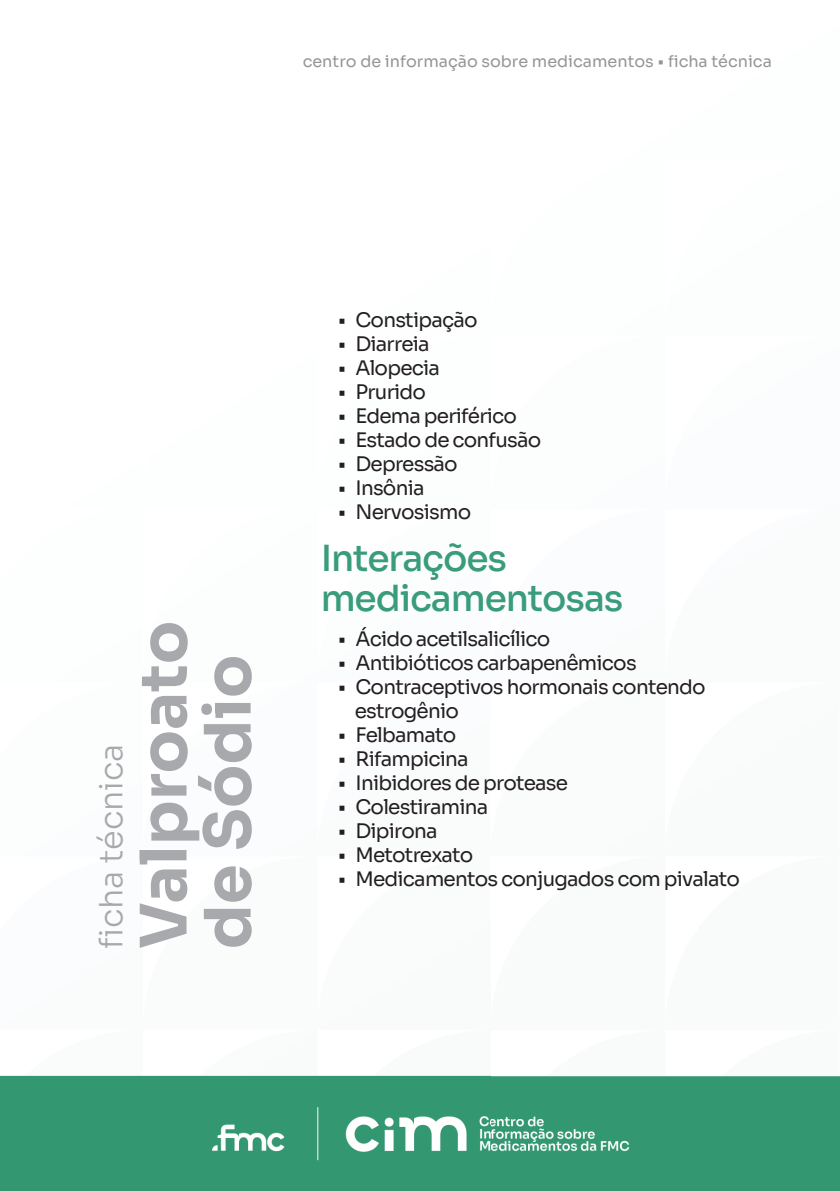
<style>
.page{position:relative;width:840px;height:1191px;background:#fff}
.page>*{position:absolute;margin:0;border:0;box-sizing:border-box;transform-origin:0 0}
.t1{font:700 64px "Sora";color:#a8a9ad}
.t2{font:500 36px/40px "Sora";letter-spacing:-.03em;color:#399c7b}
.t3{font:300 32px "Sora";color:#a8a9ad}
.t4{font:20px/24px "Sora";letter-spacing:-.04em;color:#231f20}
.t5{font:16px "Sora";color:#939598}
</style>
<div class="page">
<div style="left:0;top:1075px;width:839px;height:116px;background:#339772"></div>
<p class="t5" style="left:302px;top:48px;width:470px">centro de informação sobre medicamentos • ficha técnica</p>
<h3 class="t3" style="left:85px;top:949px;width:207px;rotate:-90deg">ficha técnica</h3>
<h1 class="t1" style="left:111px;top:949px;width:330px;rotate:-90deg">Valproato</h1>
<h1 class="t1" style="left:175px;top:949px;width:296px;rotate:-90deg">de Sódio</h1>
<p class="t4" style="left:337px;top:306px;width:10px">•</p>
<p class="t4" style="left:337px;top:330px;width:10px">•</p>
<p class="t4" style="left:337px;top:354px;width:10px">•</p>
<p class="t4" style="left:337px;top:378px;width:10px">•</p>
<p class="t4" style="left:337px;top:402px;width:10px">•</p>
<p class="t4" style="left:337px;top:426px;width:10px">•</p>
<p class="t4" style="left:337px;top:450px;width:10px">•</p>
<p class="t4" style="left:337px;top:474px;width:10px">•</p>
<p class="t4" style="left:355px;top:306px;width:124px">Constipação</p>
<p class="t4" style="left:355px;top:330px;width:76px">Diarreia</p>
<p class="t4" style="left:355px;top:354px;width:86px">Alopecia</p>
<p class="t4" style="left:355px;top:378px;width:72px">Prurido</p>
<p class="t4" style="left:355px;top:402px;width:163px">Edema periférico</p>
<p class="t4" style="left:355px;top:426px;width:187px">Estado de confusão</p>
<p class="t4" style="left:355px;top:450px;width:104px">Depressão</p>
<p class="t4" style="left:355px;top:474px;width:70px">Insônia</p>
<p class="t4" style="left:355px;top:498px;width:117px">Nervosismo</p>
<p class="t4" style="left:337px;top:498px;width:10px">•</p>
<h2 class="t2" style="left:320px;top:534px;width:304px">Interações medicamentosas</h2>
<p class="t4" style="left:355px;top:625px;width:196px">Ácido acetilsalicílico</p>
<p class="t4" style="left:337px;top:625px;width:10px">•</p>
<p class="t4" style="left:337px;top:649px;width:10px">•</p>
<p class="t4" style="left:337px;top:673px;width:10px">•</p>
<p class="t4" style="left:337px;top:721px;width:10px">•</p>
<p class="t4" style="left:337px;top:745px;width:10px">•</p>
<p class="t4" style="left:337px;top:769px;width:10px">•</p>
<p class="t4" style="left:337px;top:793px;width:10px">•</p>
<p class="t4" style="left:337px;top:817px;width:10px">•</p>
<p class="t4" style="left:337px;top:841px;width:10px">•</p>
<p class="t4" style="left:337px;top:865px;width:10px">•</p>
<p class="t4" style="left:355px;top:649px;width:282px">Antibióticos carbapenêmicos</p>
<p class="t4" style="left:355px;top:673px;width:351px">Contraceptivos hormonais contendo</p>
<p class="t4" style="left:354px;top:697px;width:106px">estrogênio<br>Felbamato</p>
<p class="t4" style="left:355px;top:745px;width:115px">Rifampicina</p>
<p class="t4" style="left:355px;top:769px;width:214px">Inibidores de protease</p>
<p class="t4" style="left:355px;top:793px;width:134px">Colestiramina</p>
<p class="t4" style="left:355px;top:817px;width:84px">Dipirona</p>
<p class="t4" style="left:355px;top:841px;width:119px">Metotrexato</p>
<p class="t4" style="left:355px;top:865px;width:386px">Medicamentos conjugados com pivalato</p>
</div>
